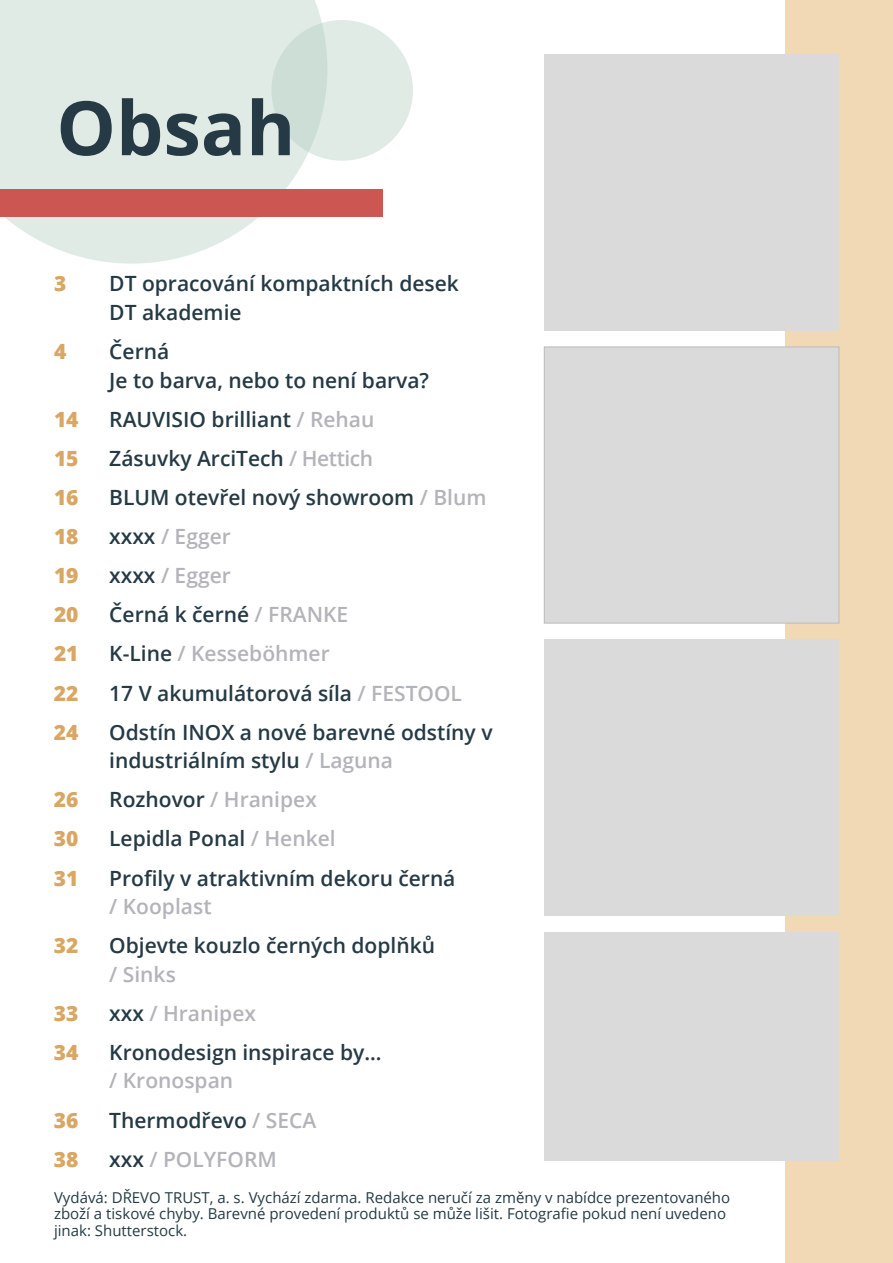
<style>
.page{position:relative;width:893px;height:1263px;background:#fff}
.page>*{position:absolute;margin:0;border:0;box-sizing:border-box;transform-origin:0 0}
.t1{font:700 75px "Open Sans";color:#253a44}
.t2{font:600 21px/28.5px "Open Sans";color:#253a44}
.t3{font:600 21px "Open Sans";color:#b2b4b9}
.t4{font:800 21px "Open Sans";color:#d9a764}
.t5{font:15px/16.5px "Open Sans";color:#253a44}
.s1{color:#b2b4b9}
.s2{color:#253a44}
</style>
<div class="page">
<div style="left:785px;top:0;width:108px;height:1263px;background:#f0d9b4"></div>
<svg style="left:0;top:0;width:322px;height:264px;background:#e3ede8"></svg>
<div style="left:271px;top:20px;width:142px;height:141px;background:linear-gradient(to right,#ccded6,#e6efeb);border-radius:50%"></div>
<div style="left:0;top:189px;width:383px;height:28px;background:#cc5752"></div>
<div style="left:544px;top:54px;width:295px;height:276px;background:#dadada"></div>
<div style="left:544px;top:347px;width:295px;height:276px;background:#dadada;border:1px solid #bcbcbc"></div>
<div style="left:544px;top:640px;width:295px;height:276px;background:#dadada"></div>
<div style="left:544px;top:933px;width:295px;height:228px;background:#dadada"></div>
<h1 class="t1" style="left:56px;top:75px;width:241px">Obsah</h1>
<p class="t4" style="left:54px;top:268px;width:14px">3</p>
<p class="t2" style="left:109px;top:269px;width:351px">DT opracování kompaktních desek<br>DT akademie</p>
<p class="t4" style="left:54px;top:335px;width:14px">4</p>
<p class="t2" style="left:109px;top:337px;width:321px">Černá<br>Je to barva, nebo to není barva?</p>
<p class="t4" style="left:54px;top:403px;width:26px">14</p>
<p class="t2" style="left:109px;top:404px;width:267px">RAUVISIO brilliant <span class="s1">/ Rehau</span></p>
<p class="t4" style="left:54px;top:442px;width:26px">15</p>
<p class="t2" style="left:109px;top:443px;width:265px">Zásuvky ArciTech <span class="s1">/ Hettich</span></p>
<p class="t4" style="left:54px;top:481px;width:26px">16</p>
<p class="t2" style="left:109px;top:483px;width:379px">BLUM otevřel nový showroom <span class="s1">/ Blum</span></p>
<p class="t4" style="left:54px;top:520px;width:26px">18</p>
<p class="t3" style="left:109px;top:522px;width:123px"><span class="s2">xxxx</span> / Egger</p>
<p class="t4" style="left:54px;top:560px;width:26px">19</p>
<p class="t3" style="left:109px;top:561px;width:123px"><span class="s2">xxxx</span> / Egger</p>
<p class="t4" style="left:54px;top:599px;width:26px">20</p>
<p class="t2" style="left:109px;top:600px;width:241px">Černá k černé <span class="s1">/ FRANKE</span></p>
<p class="t4" style="left:54px;top:638px;width:26px">21</p>
<p class="t3" style="left:109px;top:639px;width:222px"><span class="s2">K-Line</span> / Kesseböhmer</p>
<p class="t4" style="left:54px;top:677px;width:26px">22</p>
<p class="t2" style="left:109px;top:678px;width:354px">17 V akumulátorová síla <span class="s1">/ FESTOOL</span></p>
<p class="t4" style="left:54px;top:716px;width:26px">24</p>
<p class="t2" style="left:109px;top:717px;width:385px">Odstín INOX a nové barevné odstíny v industriálním stylu <span class="s1">/ Laguna</span></p>
<p class="t4" style="left:54px;top:784px;width:26px">26</p>
<p class="t3" style="left:109px;top:785px;width:209px"><span class="s2">Rozhovor</span> / Hranipex</p>
<p class="t4" style="left:54px;top:823px;width:26px">30</p>
<p class="t2" style="left:109px;top:824px;width:228px">Lepidla Ponal <span class="s1">/ Henkel</span></p>
<p class="t4" style="left:54px;top:862px;width:26px">31</p>
<p class="t2" style="left:109px;top:863px;width:348px">Profily v atraktivním dekoru černá</p>
<p class="t3" style="left:109px;top:892px;width:104px">/ Kooplast</p>
<p class="t4" style="left:54px;top:929px;width:26px">32</p>
<p class="t2" style="left:109px;top:931px;width:327px">Objevte kouzlo černých doplňků</p>
<p class="t3" style="left:109px;top:960px;width:68px">/ Sinks</p>
<p class="t4" style="left:54px;top:997px;width:26px">33</p>
<p class="t3" style="left:109px;top:999px;width:148px"><span class="s2">xxx</span> / Hranipex</p>
<p class="t4" style="left:54px;top:1036px;width:26px">34</p>
<p class="t2" style="left:109px;top:1038px;width:274px">Kronodesign inspirace by...</p>
<p class="t3" style="left:109px;top:1066px;width:125px">/ Kronospan</p>
<p class="t4" style="left:54px;top:1104px;width:26px">36</p>
<p class="t2" style="left:109px;top:1105px;width:209px">Thermodřevo <span class="s1">/ SECA</span></p>
<p class="t4" style="left:54px;top:1143px;width:26px">38</p>
<p class="t3" style="left:109px;top:1145px;width:169px"><span class="s2">xxx</span> / POLYFORM</p>
<p class="t5" style="left:54px;top:1189px;width:678px">Vydává: DŘEVO TRUST, a. s. Vychází zdarma. Redakce neručí za změny v nabídce prezentovaného zboží a tiskové chyby. Barevné provedení produktů se může lišit. Fotografie pokud není uvedeno jinak: Shutterstock.</p>
</div>
